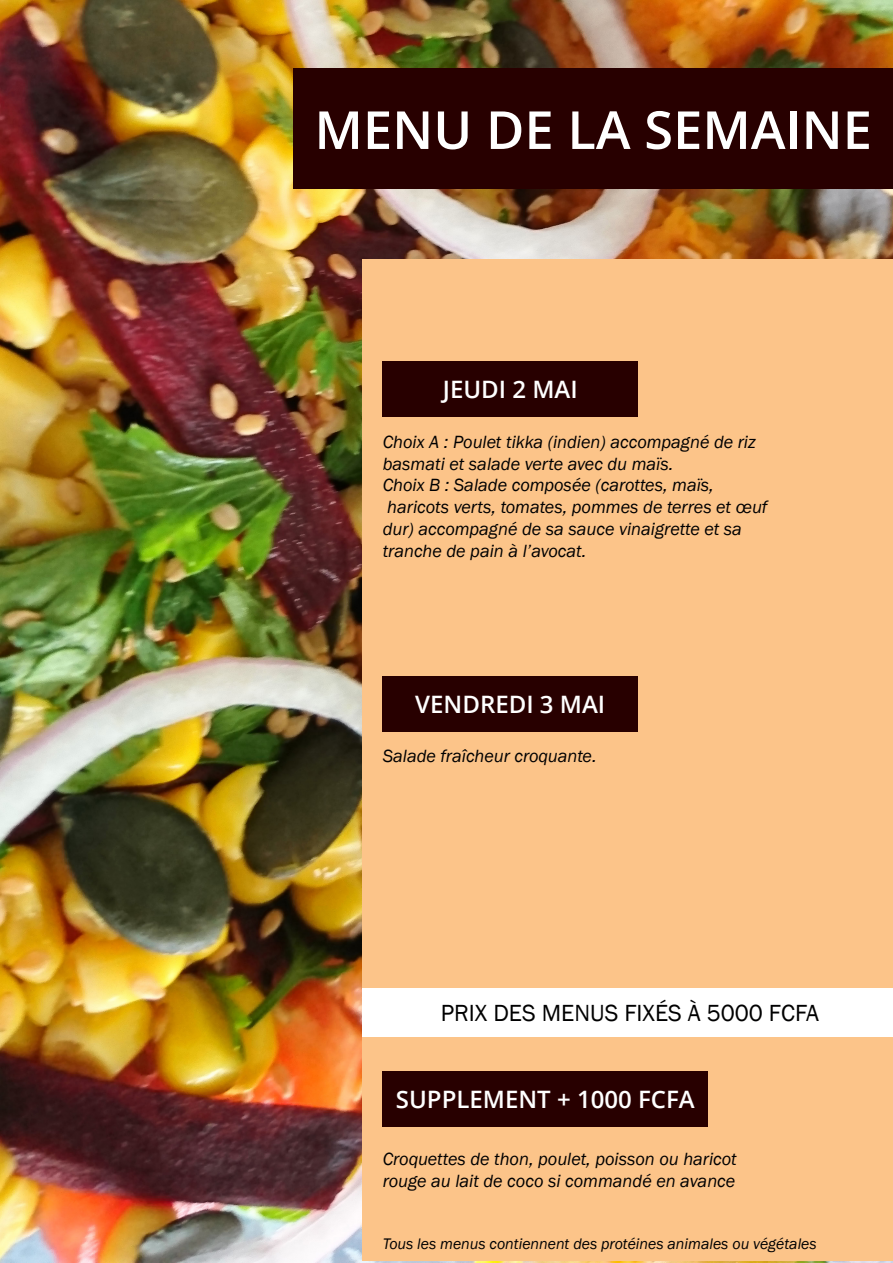
<style>
.page{position:relative;width:893px;height:1263px;background:#fff}
.page>*{position:absolute;margin:0;border:0;box-sizing:border-box;transform-origin:0 0}
.t1{font:600 52.5px "Open Sans";color:#fff}
.t2{font:600 24px "Open Sans";color:#fff}
.t3{font:24px "Franklin Gothic";color:#000001}
.t4{font:italic 18.15px/21.8px "Franklin Gothic";color:#000001}
.t5{font:italic 15.75px "Franklin Gothic";color:#000001}
</style>
<div class="page">
<img style="left:0;top:0;width:893px;height:1263px">
<div style="left:363px;top:259px;width:530px;height:1002px;background:#fcc489"></div>
<div style="left:293px;top:69px;width:600px;height:120px;background:#280000"></div>
<div style="left:383px;top:361px;width:255px;height:56px;background:#280000"></div>
<div style="left:383px;top:676px;width:255px;height:55px;background:#280000"></div>
<div style="left:383px;top:1071px;width:325px;height:56px;background:#280000"></div>
<div style="left:363px;top:988px;width:530px;height:49px;background:#fff"></div>
<p class="t1" style="left:314px;top:94px;width:559px">MENU DE LA SEMAINE</p>
<p class="t2" style="left:443px;top:373px;width:136px">JEUDI 2 MAI</p>
<p class="t4" style="left:383px;top:431px;width:374px">Choix A : Poulet tikka (indien) accompagné de riz basmati et salade verte avec du maïs.</p>
<p class="t4" style="left:383px;top:475px;width:333px">Choix B : Salade composée (carottes, maïs,</p>
<p class="t4" style="left:383px;top:497px;width:386px">haricots verts, tomates, pommes de terres et œuf dur) accompagné de sa sauce vinaigrette et sa tranche de pain à l’avocat.</p>
<p class="t2" style="left:415px;top:688px;width:191px">VENDREDI 3 MAI</p>
<p class="t4" style="left:383px;top:745px;width:215px">Salade fraîcheur croquante.</p>
<p class="t3" style="left:441px;top:998px;width:380px">PRIX DES MENUS FIXÉS À 5000 FCFA</p>
<p class="t2" style="left:396px;top:1083px;width:300px">SUPPLEMENT + 1000 FCFA</p>
<p class="t4" style="left:383px;top:1148px;width:356px">Croquettes de thon, poulet, poisson ou haricot rouge au lait de coco si commandé en avance</p>
<p class="t5" style="left:383px;top:1234px;width:435px">Tous les menus contiennent des protéines animales ou végétales</p>
</div>
